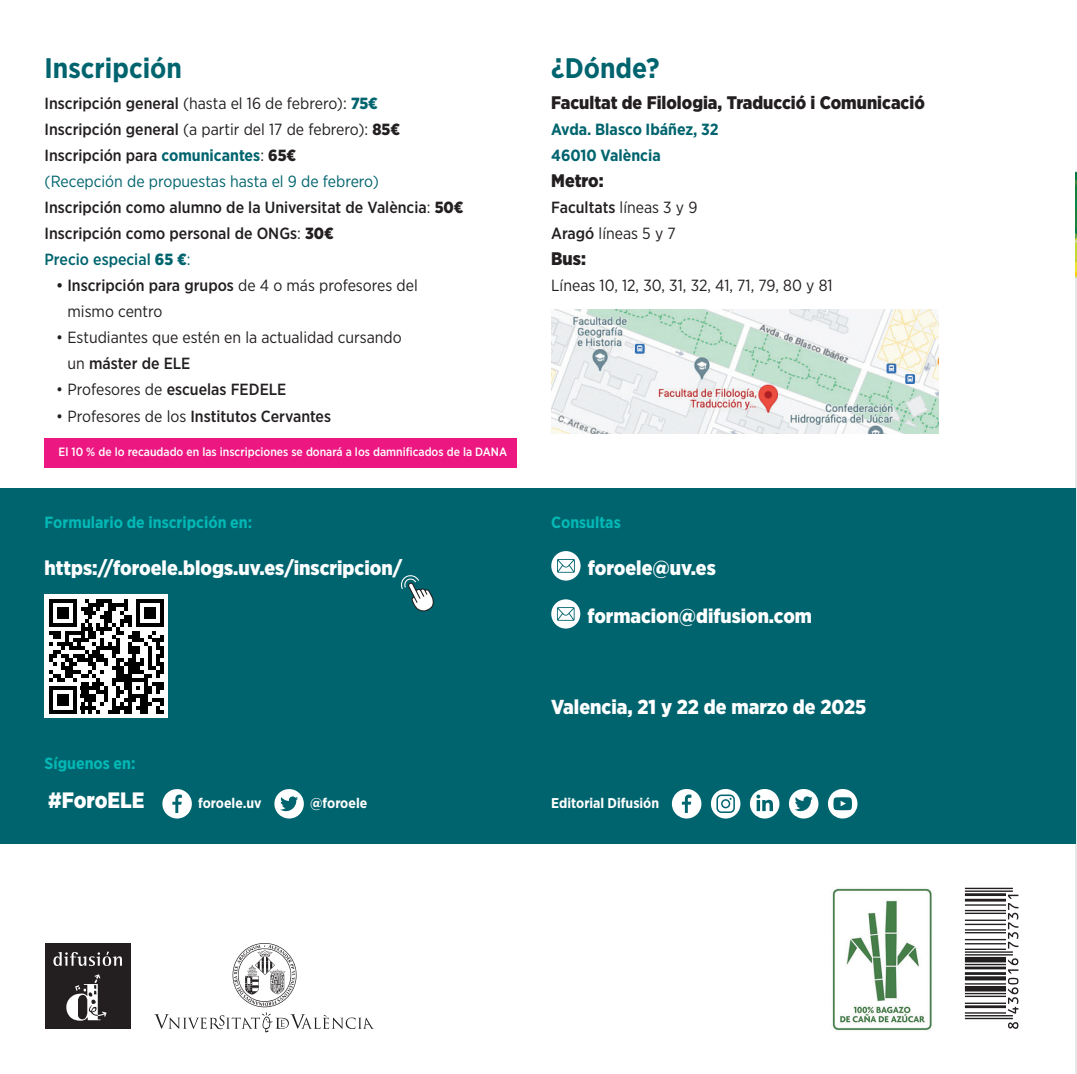
<style>
.page{position:relative;width:1077px;height:1074px;background:#fff}
.page>*{position:absolute;margin:0;border:0;box-sizing:border-box;transform-origin:0 0}
.t1{font:700 28.2px "Gotham Narrow";color:#00646e}
.t2{font:900 22.2px "Gotham Narrow";color:#fff}
.t3{font:900 20.2px "Gotham Narrow";color:#fff}
.t4{font:900 20px "Gotham Narrow";color:#fff}
.t5{font:900 18.2px "Gotham Narrow";color:#231f20}
.t6{font:16.2px/26px "Gotham Narrow";color:#231f20}
.t7{font:500 16.2px "Gotham Narrow";color:#231f20}
.t8{font:700 16.2px "Gotham Narrow";color:#03b9b6}
.t9{font:16.2px "Gotham Narrow";color:#00646e}
.t10{font:700 16.2px "Gotham Narrow";color:#00646e}
.t11{font:500 16.2px "Gotham Narrow";color:#00646e}
.t12{font:700 14.2px "Gotham Narrow";color:#fff}
.t13{font:500 12px "Gotham Narrow";color:#fff}
.s1{font-weight:500}
.s2{font-weight:900;color:#00646e}
.s3{font-weight:900}
.s4{font-weight:700;color:#00646e}
.s5{font-weight:400}
</style>
<div class="page">
<img style="left:1075px;top:171px;width:2px;height:108px">
<hr style="left:1075px;top:279px;width:2px;height:794px;background:#e6e7e9">
<div style="left:0;top:488px;width:1075px;height:355px;background:#00646e"></div>
<div style="left:45px;top:438px;width:472px;height:29px;background:#ed1781"></div>
<svg style="left:154px;top:943px;width:220px;height:89px"></svg>
<img style="left:551px;top:310px;width:387px;height:123px">
<svg style="left:551px;top:551px;width:30px;height:29px"></svg>
<svg style="left:551px;top:599px;width:29px;height:29px"></svg>
<svg style="left:162px;top:789px;width:30px;height:29px"></svg>
<svg style="left:274px;top:789px;width:30px;height:29px"></svg>
<svg style="left:401px;top:575px;width:33px;height:36px"></svg>
<div style="left:45px;top:594px;width:123px;height:124px;background:#fff"></div>
<svg style="left:49px;top:599px;width:115px;height:115px"></svg>
<svg style="left:136px;top:599px;width:28px;height:3px"></svg>
<img style="left:832px;top:888px;width:100px;height:143px">
<div style="left:45px;top:942px;width:86px;height:86px;background:#231f20"></div>
<svg style="left:53px;top:951px;width:69px;height:14px"></svg>
<svg style="left:66px;top:974px;width:41px;height:46px"></svg>
<svg style="left:672px;top:789px;width:29px;height:29px"></svg>
<svg style="left:711px;top:789px;width:29px;height:29px"></svg>
<svg style="left:750px;top:789px;width:29px;height:29px"></svg>
<svg style="left:789px;top:789px;width:29px;height:29px"></svg>
<svg style="left:828px;top:789px;width:29px;height:29px"></svg>
<svg style="left:965px;top:887px;width:53px;height:141px"></svg>
<p class="t1" style="left:45px;top:50px;width:139px">Inscripción</p>
<p class="t6" style="left:45px;top:90px;width:335px"><span class="s1">Inscripción general</span> (hasta el 16 de febrero): <span class="s2">75€</span></p>
<p class="t6" style="left:45px;top:116px;width:357px"><span class="s1">Inscripción general</span> (a partir del 17 de febrero): <span class="s3">85€</span></p>
<p class="t7" style="left:45px;top:145px;width:253px">Inscripción para <span class="s4">comunicantes</span><span class="s5">:</span> <span class="s3">65€</span></p>
<p class="t9" style="left:45px;top:172px;width:336px">(Recepción de propuestas hasta el 9 de febrero)</p>
<p class="t7" style="left:45px;top:197px;width:420px">Inscripción como alumno de la Universitat de València<span class="s5">:</span> <span class="s3">50€</span></p>
<p class="t7" style="left:45px;top:223px;width:291px">Inscripción como personal de ONGs<span class="s5">:</span> <span class="s3">30€</span></p>
<p class="t11" style="left:45px;top:249px;width:147px">Precio especial <span class="s3">65 €</span><span class="s5">:</span></p>
<p class="t6" style="left:67px;top:272px;width:352px;text-indent:-11px"><span class="s1">• Inscripción para grupos</span> de 4 o más profesores del mismo centro</p>
<p class="t6" style="left:67px;top:324px;width:336px;text-indent:-11px">• Estudiantes que estén en la actualidad cursando un <span class="s1">máster de ELE</span></p>
<p class="t7" style="left:56px;top:379px;width:232px"><span class="s5">• Profesores de</span> escuelas FEDELE</p>
<p class="t7" style="left:56px;top:405px;width:277px"><span class="s5">• Profesores de los</span> Institutos Cervantes</p>
<p class="t13" style="left:59px;top:444px;width:450px">El 10 % de lo recaudado en las inscripciones se donará a los damnificados de la DANA</p>
<p class="t8" style="left:45px;top:511px;width:209px">Formulario de inscripción en:</p>
<p class="t3" style="left:45px;top:554px;width:359px">https://foroele.blogs.uv.es/inscripcion/</p>
<p class="t8" style="left:45px;top:752px;width:92px">Síguenos en:</p>
<p class="t2" style="left:48px;top:786px;width:98px">#ForoELE</p>
<p class="t12" style="left:198px;top:794px;width:65px">foroele.uv</p>
<p class="t12" style="left:310px;top:794px;width:59px">@foroele</p>
<p class="t1" style="left:551px;top:50px;width:110px">¿Dónde?</p>
<p class="t5" style="left:551px;top:91px;width:375px">Facultat de Filologia, Traducció i Comunicació</p>
<p class="t10" style="left:551px;top:119px;width:169px">Avda. Blasco Ibáñez, 32</p>
<p class="t10" style="left:551px;top:145px;width:111px">46010 València</p>
<p class="t5" style="left:551px;top:169px;width:54px">Metro:</p>
<p class="t7" style="left:551px;top:197px;width:148px">Facultats <span class="s5">líneas 3 y 9</span></p>
<p class="t6" style="left:551px;top:220px;width:126px"><span class="s1">Aragó</span> líneas 5 y 7</p>
<p class="t5" style="left:551px;top:247px;width:36px">Bus:</p>
<p class="t6" style="left:551px;top:272px;width:283px">Líneas 10, 12, 30, 31, 32, 41, 71, 79, 80 y 81</p>
<p class="t8" style="left:551px;top:511px;width:71px">Consultas</p>
<p class="t3" style="left:588px;top:554px;width:130px">foroele@uv.es</p>
<p class="t4" style="left:587px;top:602px;width:226px">formacion@difusion.com</p>
<p class="t3" style="left:551px;top:694px;width:317px">Valencia, 21 y 22 de marzo de 2025</p>
<p class="t12" style="left:551px;top:794px;width:109px">Editorial Difusión</p>
</div>
